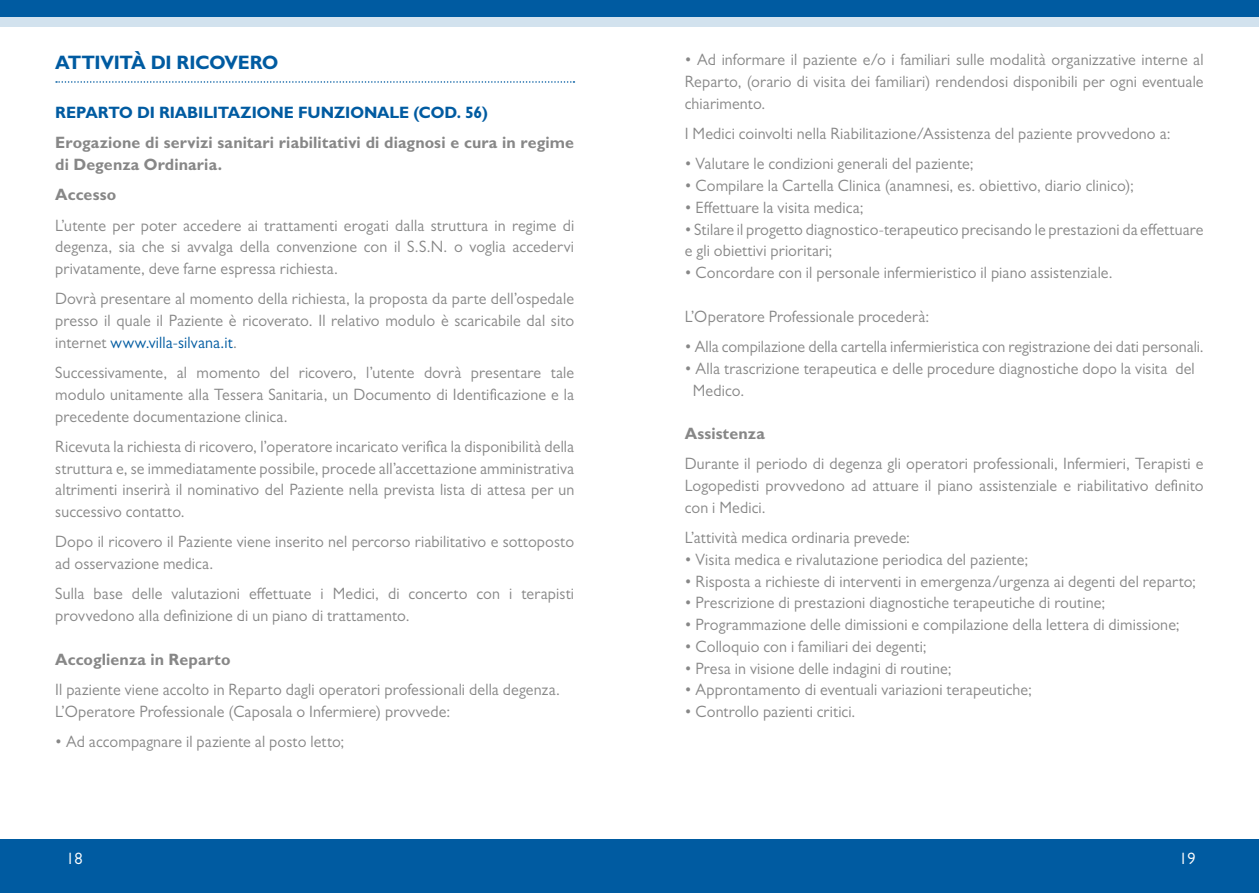
<style>
.page{position:relative;width:1259px;height:893px;background:#fff}
.page>*{position:absolute;margin:0;border:0;box-sizing:border-box;transform-origin:0 0}
.t1{font:700 19.5px "Gill Sans MT Pro";letter-spacing:-.015em;color:#005ba1}
.t2{font:16.5px/21.8px "Gill Sans MT Pro";letter-spacing:.01em;color:#878787;text-align:justify}
.t3{font:700 16.5px/21.8px "Gill Sans MT Pro";letter-spacing:.005em;color:#878787}
.t4{font:700 16.5px "Gill Sans MT Pro";letter-spacing:-.005em;color:#005ba1}
.t5{font:16.5px "Gill Sans MT Pro";color:#fff}
.s1{color:#005ba1}
</style>
<div class="page">
<div style="left:0;top:839px;width:1259px;height:54px;background:#005ba1"></div>
<svg style="left:0;top:0;width:1259px;height:27px;background:#4d8cbd"></svg>
<svg style="left:56px;top:81px;width:518px;height:2px"></svg>
<p class="t1" style="left:55px;top:50px;width:225px">ATTIVITÀ DI RICOVERO</p>
<p class="t2" style="left:685px;top:49px;width:520px">• Ad informare il paziente e/o i familiari sulle modalità organizzative interne al Reparto, (orario di visita dei familiari) rendendosi disponibili per ogni eventuale chiarimento.</p>
<p class="t2" style="left:685px;top:123px;width:487px">I Medici coinvolti nella Riabilitazione/Assistenza del paziente provvedono a:</p>
<p class="t2" style="left:685px;top:153px;width:290px">• Valutare le condizioni generali del paziente;</p>
<p class="t2" style="left:685px;top:175px;width:450px">• Compilare la Cartella Clinica (anamnesi, es. obiettivo, diario clinico);</p>
<p class="t2" style="left:685px;top:196px;width:180px">• Effettuare la visita medica;</p>
<p class="t2" style="left:685px;top:218px;width:520px">• Stilare il progetto diagnostico-terapeutico precisando le prestazioni da effettuare e gli obiettivi prioritari;</p>
<p class="t2" style="left:685px;top:262px;width:429px">• Concordare con il personale infermieristico il piano assistenziale.</p>
<p class="t2" style="left:685px;top:305px;width:246px">L’Operatore Professionale procederà:</p>
<p class="t2" style="left:685px;top:335px;width:520px">• Alla compilazione della cartella infermieristica con registrazione dei dati personali.</p>
<p class="t2" style="left:693px;top:357px;width:503px;text-indent:-8px">• Alla trascrizione terapeutica e delle procedure diagnostiche dopo la visita del<br>Medico.</p>
<p class="t3" style="left:685px;top:422px;width:82px">Assistenza</p>
<p class="t2" style="left:685px;top:453px;width:520px">Durante il periodo di degenza gli operatori professionali, Infermieri, Terapisti e Logopedisti provvedono ad attuare il piano assistenziale e riabilitativo definito con i Medici.</p>
<p class="t2" style="left:685px;top:526px;width:227px">L’attività medica ordinaria prevede:</p>
<p class="t2" style="left:685px;top:548px;width:345px">• Visita medica e rivalutazione periodica del paziente;</p>
<p class="t2" style="left:685px;top:570px;width:513px">• Risposta a richieste di interventi in emergenza/urgenza ai degenti del reparto;</p>
<p class="t2" style="left:685px;top:592px;width:422px">• Prescrizione di prestazioni diagnostiche terapeutiche di routine;</p>
<p class="t2" style="left:685px;top:613px;width:496px">• Programmazione delle dimissioni e compilazione della lettera di dimissione;</p>
<p class="t2" style="left:685px;top:635px;width:243px">• Colloquio con i familiari dei degenti;</p>
<p class="t2" style="left:685px;top:657px;width:268px">• Presa in visione delle indagini di routine;</p>
<p class="t2" style="left:685px;top:679px;width:349px">• Approntamento di eventuali variazioni terapeutiche;</p>
<p class="t2" style="left:685px;top:700px;width:172px">• Controllo pazienti critici.</p>
<p class="t4" style="left:55px;top:102px;width:434px">REPARTO DI RIABILITAZIONE FUNZIONALE (COD. 56)</p>
<p class="t3" style="left:55px;top:132px;width:520px">Erogazione di servizi sanitari riabilitativi di diagnosi e cura in regime di Degenza Ordinaria.</p>
<p class="t3" style="left:55px;top:184px;width:62px">Accesso</p>
<p class="t2" style="left:55px;top:214px;width:520px">L’utente per poter accedere ai trattamenti erogati dalla struttura in regime di degenza, sia che si avvalga della convenzione con il S.S.N. o voglia accedervi privatamente, deve farne espressa richiesta.</p>
<p class="t2" style="left:55px;top:288px;width:520px">Dovrà presentare al momento della richiesta, la proposta da parte dell’ospedale presso il quale il Paziente è ricoverato. Il relativo modulo è scaricabile dal sito internet <span class="s1">www.villa-silvana.it</span>.</p>
<p class="t2" style="left:55px;top:362px;width:520px">Successivamente, al momento del ricovero, l’utente dovrà presentare tale modulo unitamente alla Tessera Sanitaria, un Documento di Identificazione e la precedente documentazione clinica.</p>
<p class="t2" style="left:55px;top:435px;width:520px">Ricevuta la richiesta di ricovero, l’operatore incaricato verifica la disponibilità della struttura e, se immediatamente possibile, procede all’accettazione amministrativa altrimenti inserirà il nominativo del Paziente nella prevista lista di attesa per un successivo contatto.</p>
<p class="t2" style="left:55px;top:531px;width:520px">Dopo il ricovero il Paziente viene inserito nel percorso riabilitativo e sottoposto ad osservazione medica.</p>
<p class="t2" style="left:55px;top:583px;width:520px">Sulla base delle valutazioni effettuate i Medici, di concerto con i terapisti provvedono alla definizione di un piano di trattamento.</p>
<p class="t3" style="left:55px;top:648px;width:177px">Accoglienza in Reparto</p>
<p class="t2" style="left:55px;top:678px;width:506px">Il paziente viene accolto in Reparto dagli operatori professionali della degenza.<br>L’Operatore Professionale (Caposala o Infermiere) provvede:</p>
<p class="t2" style="left:55px;top:730px;width:291px">• Ad accompagnare il paziente al posto letto;</p>
<p class="t5" style="left:66px;top:848px;width:18px">18</p>
<p class="t5" style="left:1179px;top:848px;width:18px">19</p>
</div>
